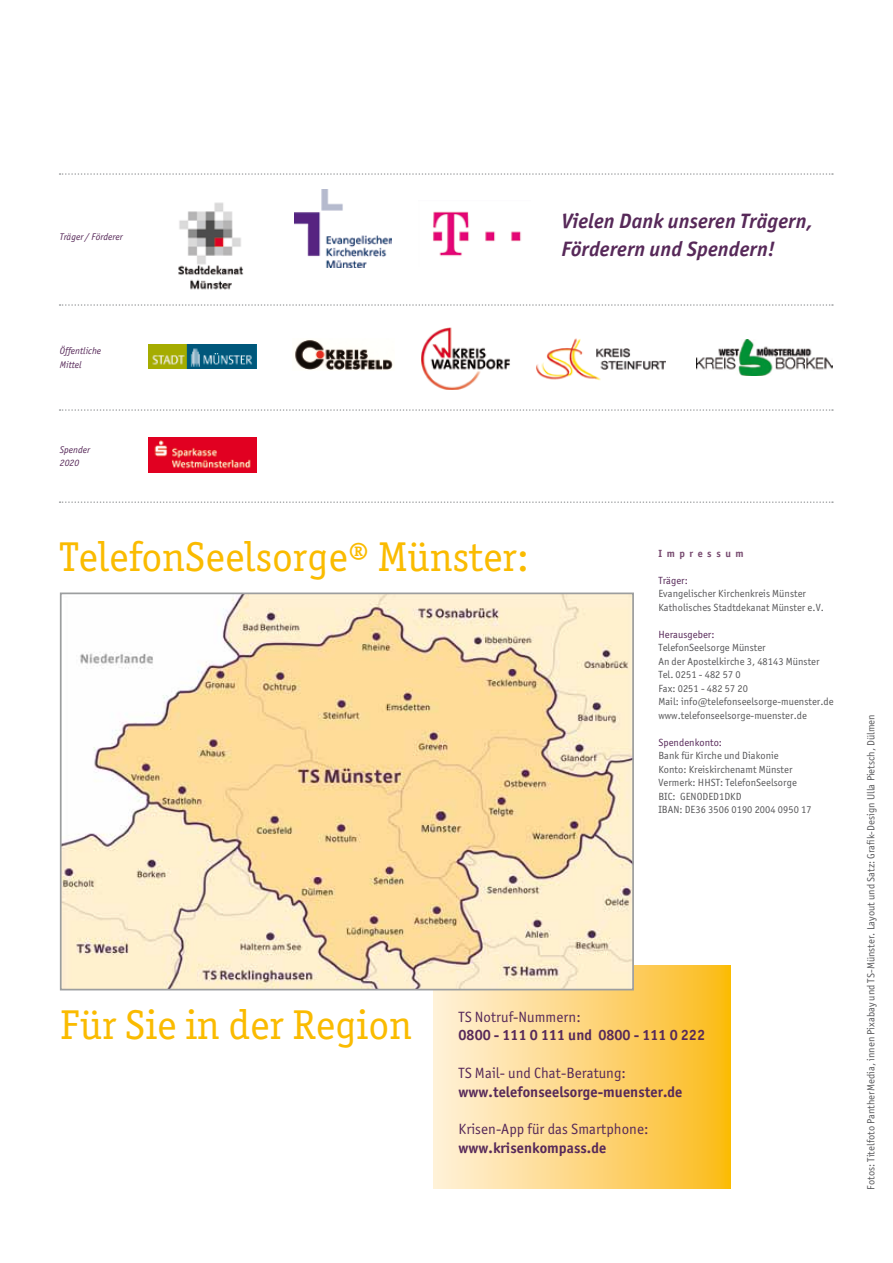
<style>
.page{position:relative;width:893px;height:1263px;background:#fff}
.page>*{position:absolute;margin:0;border:0;box-sizing:border-box;transform-origin:0 0}
.t1{font:42px "Officina Serif";letter-spacing:.005em;color:#fabb00}
.t2{font:italic 700 21px/28px "Officina Sans";letter-spacing:.005em;color:#572959}
.t3{font:700 15px "Officina Sans";letter-spacing:.005em;color:#572959}
.t4{font:15px "Officina Sans";letter-spacing:.005em;color:#572959}
.t5{font:10.5px/13.5px "Officina Sans";letter-spacing:.005em;color:#58585a}
.t6{font:10.5px "Officina Sans";letter-spacing:.005em;color:#572959}
.t7{font:700 10.5px "Officina Sans";color:#774a6f}
.t8{font:italic 9.75px/13.5px "Officina Sans";letter-spacing:.005em;color:#572959}
</style>
<div class="page">
<svg style="left:433px;top:966px;width:298px;height:222px;background:#fdd57a"></svg>
<img style="left:63px;top:595px;width:568px;height:392px">
<div style="left:60px;top:592px;width:574px;height:398px;border:2px solid #9c9e9f"></div>
<img style="left:294px;top:190px;width:97px;height:78px">
<svg style="left:60px;top:173px;width:773px;height:2px"></svg>
<svg style="left:60px;top:304px;width:773px;height:2px"></svg>
<img style="left:178px;top:202px;width:66px;height:88px">
<img style="left:433px;top:211px;width:88px;height:45px">
<svg style="left:59px;top:327px;width:774px;height:176px"></svg>
<img style="left:292px;top:338px;width:102px;height:33px">
<p class="t8" style="left:60px;top:230px;width:64px">Träger / Förderer</p>
<h2 class="t2" style="left:562px;top:206px;width:253px">Vielen Dank unseren Trägern,<br>Förderern und Spendern!</h2>
<p class="t8" style="left:60px;top:344px;width:43px">Öffentliche<br>Mittel</p>
<p class="t8" style="left:60px;top:443px;width:32px">Spender<br>2020</p>
<h1 class="t1" style="left:60px;top:533px;width:471px">TelefonSeelsorge® Münster:</h1>
<p class="t7" style="left:658px;top:547px;width:87px">I m p r e s s u m</p>
<p class="t6" style="left:658px;top:574px;width:31px">Träger:</p>
<p class="t5" style="left:658px;top:587px;width:167px">Evangelischer Kirchenkreis Münster<br>Katholisches Stadtdekanat Münster e.V.</p>
<p class="t6" style="left:658px;top:628px;width:58px">Herausgeber:</p>
<p class="t5" style="left:658px;top:641px;width:177px">TelefonSeelsorge Münster<br>An der Apostelkirche 3, 48143 Münster<br>Tel. 0251 - 482 57 0<br>Fax: 0251 - 482 57 20<br>Mail: info@telefonseelsorge-muenster.de www.telefonseelsorge-muenster.de</p>
<p class="t6" style="left:658px;top:736px;width:65px">Spendenkonto:</p>
<p class="t5" style="left:658px;top:749px;width:155px">Bank für Kirche und Diakonie<br>Konto: Kreiskirchenamt Münster<br>Vermerk: HHST: TelefonSeelsorge<br>BIC: GENODED1DKD<br>IBAN: DE36 3506 0190 2004 0950 17</p>
<h1 class="t1" style="left:60px;top:1000px;width:353px">Für Sie in der Region</h1>
<h3 class="t4" style="left:458px;top:1008px;width:124px">TS Notruf-Nummern:</h3>
<h3 class="t3" style="left:458px;top:1026px;width:248px">0800 - 111 0 111 und 0800 - 111 0 222</h3>
<h3 class="t4" style="left:458px;top:1064px;width:169px">TS Mail- und Chat-Beratung:</h3>
<h3 class="t3" style="left:458px;top:1082px;width:225px">www.telefonseelsorge-muenster.de</h3>
<h3 class="t4" style="left:458px;top:1120px;width:191px">Krisen-App für das Smartphone:</h3>
<h3 class="t3" style="left:458px;top:1138px;width:149px">www.krisenkompass.de</h3>
<p class="t5" style="left:864px;top:1189px;width:477px;rotate:-90deg">Fotos: Titelfoto PantherMedia, innen Pixabay und TS-Münster. Layout und Satz: Grafik-Design Ulla Pietsch, Dülmen</p>
</div>
